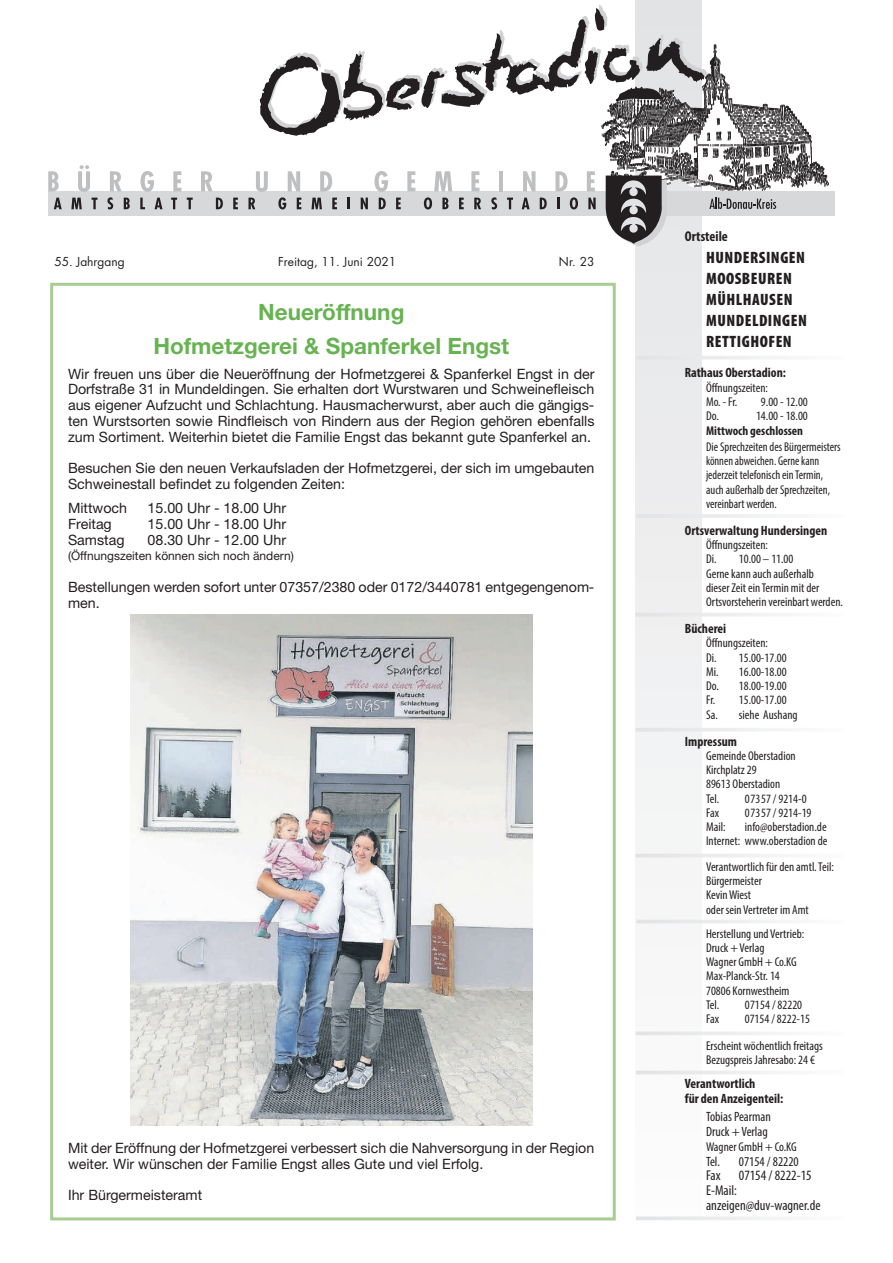
<style>
.page{position:relative;width:893px;height:1263px;background:#fff}
.page>*{position:absolute;margin:0;border:0;box-sizing:border-box;transform-origin:0 0}
.t1{font:700 22.5px/34.2px "Helvetica Neue LT Std";color:#67b352;text-align:center}
.t2{font:900 condensed 16.5px/21px "Myriad Pro";letter-spacing:.03em;color:#231f20}
.t3{font:14.25px/15.8px "Helvetica Neue LT Std";color:#231f20}
.t4{font:condensed 14.25px/14.7px "Myriad Pro";color:#231f20}
.t5{font:700 condensed 14.25px "Myriad Pro";color:#231f20}
.t6{font:700 condensed 13.5px/15px "Myriad Pro";color:#231f20}
.t7{font:condensed 13.5px/14.7px "Myriad Pro";color:#231f20}
.t8{font:condensed 12.75px/14.2px "Myriad Pro";color:#231f20}
.t9{font:condensed 12.75px/14.2px "Myriad Pro";color:#231f20;scale:.95 1}
.t10{font:700 condensed 12.75px "Myriad Pro";color:#231f20}
.t11{font:12px "Helvetica Neue LT Std";color:#231f20}
.t12{font:12px "Futura Std";color:#231f20}
</style>
<div class="page">
<div style="left:50px;top:283px;width:566px;height:937px;background:#fff;border:3px solid #a8cd91"></div>
<div style="left:635px;top:0;width:67px;height:1218px;background:#f1f2f3"></div>
<div style="left:48px;top:191px;width:787px;height:24px;background:#d7d8da"></div>
<svg style="left:54px;top:198px;width:8px;height:11px"></svg>
<svg style="left:71px;top:198px;width:11px;height:11px"></svg>
<svg style="left:92px;top:198px;width:6px;height:11px"></svg>
<svg style="left:107px;top:197px;width:6px;height:12px"></svg>
<svg style="left:124px;top:198px;width:6px;height:11px"></svg>
<svg style="left:140px;top:198px;width:5px;height:11px"></svg>
<svg style="left:155px;top:198px;width:7px;height:11px"></svg>
<svg style="left:171px;top:198px;width:6px;height:11px"></svg>
<svg style="left:187px;top:198px;width:6px;height:11px"></svg>
<svg style="left:216px;top:197px;width:7px;height:12px"></svg>
<svg style="left:233px;top:198px;width:5px;height:11px"></svg>
<svg style="left:48px;top:171px;width:11px;height:20px"></svg>
<svg style="left:78px;top:165px;width:12px;height:27px"></svg>
<svg style="left:110px;top:171px;width:12px;height:20px"></svg>
<svg style="left:140px;top:171px;width:14px;height:21px"></svg>
<svg style="left:173px;top:171px;width:8px;height:20px"></svg>
<svg style="left:201px;top:171px;width:12px;height:20px"></svg>
<img style="left:776px;top:104px;width:53px;height:84px">
<svg style="left:248px;top:5px;width:528px;height:242px"></svg>
<hr style="left:637px;top:356px;width:208px;height:3px;background:#fff">
<hr style="left:636px;top:514px;width:208px;height:4px;background:#f0f0f1">
<hr style="left:635px;top:613px;width:208px;height:3px;background:#fff">
<hr style="left:635px;top:728px;width:208px;height:3px;background:#fff">
<svg style="left:636px;top:1071px;width:145px;height:3px"></svg>
<svg style="left:636px;top:1216px;width:145px;height:4px"></svg>
<hr style="left:635px;top:854px;width:208px;height:3px;background:#fff">
<hr style="left:636px;top:920px;width:208px;height:3px;background:#fff">
<svg style="left:636px;top:1031px;width:144px;height:4px"></svg>
<img style="left:130px;top:615px;width:402px;height:510px">
<p class="t12" style="left:54px;top:254px;width:72px">55. Jahrgang</p>
<p class="t12" style="left:278px;top:254px;width:120px">Freitag, 11. Juni 2021</p>
<p class="t12" style="left:559px;top:254px;width:37px">Nr. 23</p>
<h1 class="t1" style="left:153px;top:294px;width:357px">Neueröffnung<br>Hofmetzgerei &amp; Spanferkel Engst</h1>
<p class="t3" style="left:68px;top:365px;width:528px;text-align:justify">Wir freuen uns über die Neueröffnung der Hofmetzgerei &amp; Spanferkel Engst in der Dorfstraße 31 in Mundeldingen. Sie erhalten dort Wurstwaren und Schweinefleisch aus eigener Aufzucht und Schlachtung. Hausmacherwurst, aber auch die gängigs&shy;ten Wurstsorten sowie Rindfleisch von Rindern aus der Region gehören ebenfalls zum Sortiment. Weiterhin bietet die Familie Engst das bekannt gute Spanferkel an.</p>
<p class="t3" style="left:68px;top:460px;width:528px">Besuchen Sie den neuen Verkaufsladen der Hofmetzgerei, der sich im umgebauten<br>Schweinestall befindet zu folgenden Zeiten:</p>
<p class="t3" style="left:68px;top:500px;width:61px">Mittwoch</p>
<p class="t3" style="left:148px;top:500px;width:140px">15.00 Uhr - 18.00 Uhr</p>
<p class="t3" style="left:68px;top:516px;width:45px">Freitag</p>
<p class="t3" style="left:148px;top:516px;width:140px">15.00 Uhr - 18.00 Uhr</p>
<p class="t3" style="left:68px;top:531px;width:58px">Samstag</p>
<p class="t3" style="left:148px;top:531px;width:140px">08.30 Uhr - 12.00 Uhr</p>
<p class="t11" style="left:68px;top:549px;width:227px">(Öffnungszeiten können sich noch ändern)</p>
<p class="t3" style="left:68px;top:579px;width:528px">Bestellungen werden sofort unter 07357/2380 oder 0172/3440781 entgegengenom&shy;men.</p>
<p class="t3" style="left:68px;top:1139px;width:528px">Mit der Eröffnung der Hofmetzgerei verbessert sich die Nahversorgung in der Region weiter. Wir wünschen der Familie Engst alles Gute und viel Erfolg.</p>
<p class="t3" style="left:68px;top:1187px;width:136px">Ihr Bürgermeisteramt</p>
<p class="t5" style="left:685px;top:227px;width:45px">Ortsteile</p>
<p class="t2" style="left:706px;top:247px;width:102px">HUNDERSINGEN<br>MOOSBEUREN<br>MÜHLHAUSEN<br>MUNDELDINGEN<br>RETTIGHOFEN</p>
<p class="t6" style="left:685px;top:365px;width:103px">Rathaus Oberstadion:</p>
<p class="t8" style="left:706px;top:380px;width:63px">Öffnungszeiten:<br>Mo. - Fr.</p>
<p class="t8" style="left:761px;top:394px;width:48px">9.00 - 12.00</p>
<p class="t8" style="left:706px;top:409px;width:14px">Do.</p>
<p class="t8" style="left:756px;top:409px;width:53px">14.00 - 18.00</p>
<p class="t10" style="left:706px;top:422px;width:99px">Mittwoch geschlossen</p>
<p class="t9" style="left:706px;top:439px;width:143px">Die Sprechzeiten des Bürgermeisters können abweichen. Gerne kann jederzeit telefonisch ein Termin, auch außerhalb der Sprechzeiten, vereinbart werden.</p>
<p class="t6" style="left:685px;top:523px;width:144px">Ortsverwaltung Hundersingen</p>
<p class="t8" style="left:706px;top:538px;width:138px">Öffnungszeiten:<br>Di. 10.00 – 11.00<br>Gerne kann auch außerhalb<br>dieser Zeit ein Termin mit der<br>Ortsvorsteherin vereinbart werden.</p>
<p class="t6" style="left:685px;top:621px;width:43px">Bücherei</p>
<p class="t8" style="left:706px;top:636px;width:93px">Öffnungszeiten:<br>Di. 15.00-17.00<br>Mi. 16.00-18.00<br>Do. 18.00-19.00<br>Fr. 15.00-17.00<br>Sa. siehe Aushang</p>
<p class="t6" style="left:685px;top:733px;width:54px">Impressum</p>
<p class="t8" style="left:706px;top:748px;width:91px">Gemeinde Oberstadion<br>Kirchplatz 29<br>89613 Oberstadion<br>Tel.</p>
<p class="t8" style="left:745px;top:791px;width:63px">07357 / 9214-0</p>
<p class="t8" style="left:706px;top:805px;width:14px">Fax</p>
<p class="t8" style="left:745px;top:805px;width:68px">07357 / 9214-19</p>
<p class="t8" style="left:706px;top:820px;width:21px">Mail:</p>
<p class="t8" style="left:706px;top:820px;width:123px;text-align:right">info@oberstadion.de<br>Internet: www.oberstadion de</p>
<p class="t8" style="left:706px;top:859px;width:129px">Verantwortlich für den amtl. Teil:<br>Bürgermeister<br>Kevin Wiest<br>oder sein Vertreter im Amt</p>
<p class="t8" style="left:706px;top:926px;width:100px">Herstellung und Vertrieb:<br>Druck + Verlag<br>Wagner GmbH + Co.KG<br>Max-Planck-Str. 14<br>70806 Kornwestheim<br>Tel.</p>
<p class="t8" style="left:745px;top:997px;width:59px">07154 / 82220</p>
<p class="t8" style="left:706px;top:1006px;width:118px;line-height:26.2px;text-indent:39px">07154 / 8222-15<br>Erscheint wöchentlich freitags</p>
<p class="t8" style="left:706px;top:1052px;width:110px">Bezugspreis Jahresabo: 24 €</p>
<p class="t6" style="left:685px;top:1076px;width:100px">Verantwortlich<br>für den Anzeigenteil:</p>
<p class="t7" style="left:706px;top:1109px;width:66px">Tobias Pearman<br>Druck + Verlag</p>
<p class="t8" style="left:706px;top:1139px;width:92px">Wagner GmbH + Co.KG</p>
<p class="t7" style="left:706px;top:1153px;width:15px">Tel.</p>
<p class="t7" style="left:739px;top:1153px;width:62px">07154 / 82220</p>
<p class="t4" style="left:706px;top:1168px;width:16px">Fax</p>
<p class="t4" style="left:739px;top:1168px;width:74px">07154 / 8222-15</p>
<p class="t4" style="left:706px;top:1183px;width:116px">E-Mail: anzeigen@duv-wagner.de</p>
<p class="t8" style="left:706px;top:1012px;width:14px">Fax</p>
</div>
